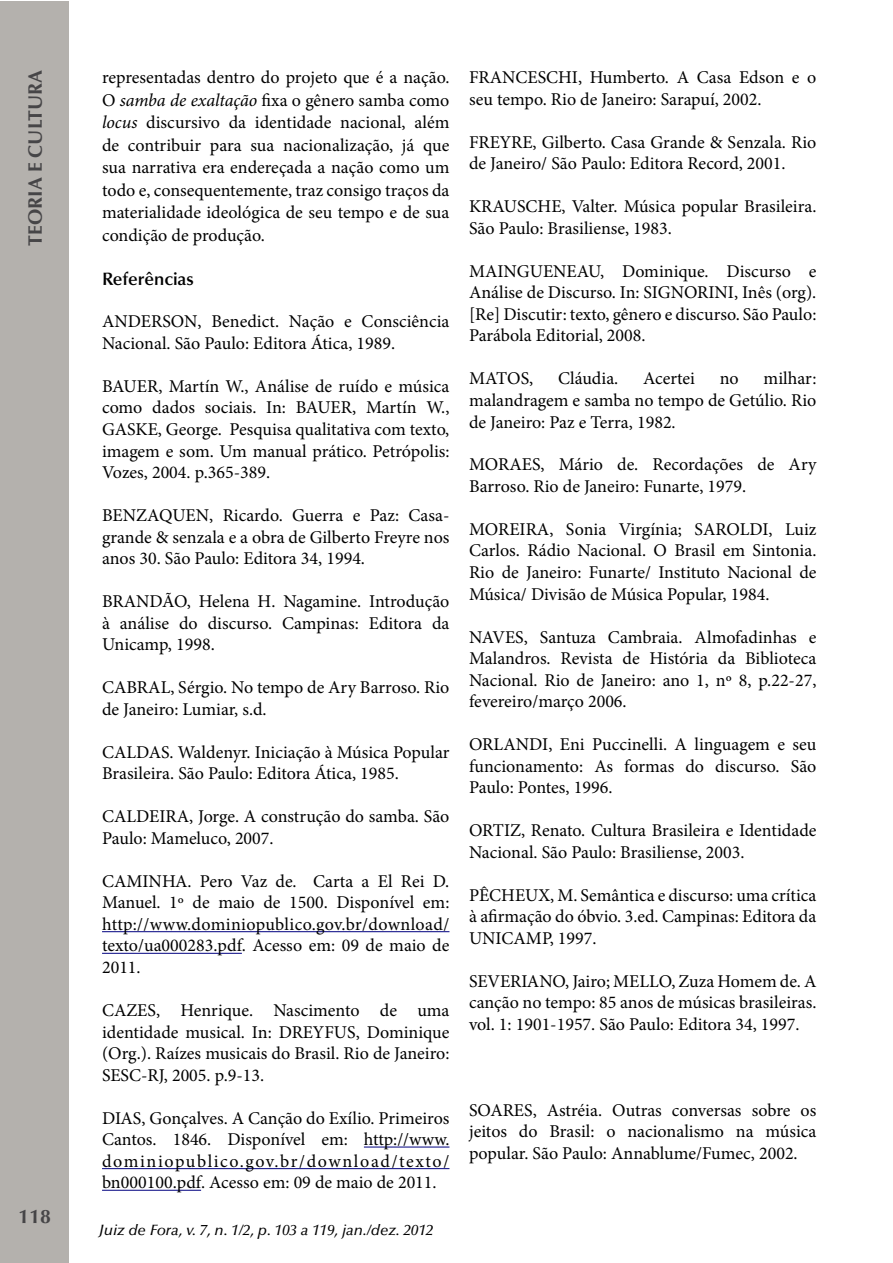
<style>
.page{position:relative;width:893px;height:1263px;background:#fff}
.page>*{position:absolute;margin:0;border:0;box-sizing:border-box;transform-origin:0 0}
.t1{font:700 19.5px "Optima LT Std";color:#464547}
.t2{font:18px/21.6px "Minion Pro";color:#000;text-align:justify}
.t3{font:600 18px "Optima LT Std";color:#000}
.t4{font:italic 500 15px "Optima LT Std";color:#000}
.s1{font-style:italic}
</style>
<div class="page">
<div style="left:1px;top:1px;width:68px;height:1262px;background:#b4b1ad"></div>
<hr style="left:102px;top:931px;width:347px;height:1px;background:#000080">
<hr style="left:102px;top:953px;width:140px;height:1px;background:#000080">
<hr style="left:364px;top:1146px;width:85px;height:1px;background:#000080">
<hr style="left:102px;top:1168px;width:347px;height:1px;background:#000080">
<hr style="left:102px;top:1190px;width:99px;height:1px;background:#000080">
<p class="t1" style="left:24px;top:246px;width:177px;rotate:-90deg">TEORIA E CULTURA</p>
<p class="t1" style="left:19px;top:1205px;width:34px">118</p>
<p class="t2" style="left:102px;top:66px;width:349px;line-height:22.5px">representadas dentro do projeto que é a nação.<br>O <span class="s1">samba de exaltação</span> fixa o gênero samba como <span class="s1">locus</span> discursivo da identidade nacional, além de contribuir para sua nacionalização, já que sua narrativa era endereçada a nação como um todo e, consequentemente, traz consigo traços da materialidade ideológica de seu tempo e de sua condição de produção.</p>
<p class="t3" style="left:102px;top:268px;width:93px">Referências</p>
<p class="t2" style="left:102px;top:311px;width:349px">ANDERSON, Benedict. Nação e Consciência<br>Nacional. São Paulo: Editora Ática, 1989.</p>
<p class="t2" style="left:102px;top:375px;width:349px">BAUER, Martín W., Análise de ruído e música como dados sociais. In: BAUER, Martín W., GASKE, George. Pesquisa qualitativa com texto, imagem e som. Um manual prático. Petrópolis:<br>Vozes, 2004. p.365-389.</p>
<p class="t2" style="left:102px;top:505px;width:349px">BENZAQUEN, Ricardo. Guerra e Paz: Casa&shy;grande &amp; senzala e a obra de Gilberto Freyre nos anos 30. São Paulo: Editora 34, 1994.</p>
<p class="t2" style="left:102px;top:591px;width:349px">BRANDÃO, Helena H. Nagamine. Introdução à análise do discurso. Campinas: Editora da Unicamp, 1998.</p>
<p class="t2" style="left:102px;top:677px;width:349px">CABRAL, Sérgio. No tempo de Ary Barroso. Rio de Janeiro: Lumiar, s.d.</p>
<p class="t2" style="left:102px;top:741px;width:349px">CALDAS. Waldenyr. Iniciação à Música Popular<br>Brasileira. São Paulo: Editora Ática, 1985.</p>
<p class="t2" style="left:102px;top:806px;width:349px">CALDEIRA, Jorge. A construção do samba. São<br>Paulo: Mameluco, 2007.</p>
<p class="t2" style="left:102px;top:870px;width:349px">CAMINHA. Pero Vaz de. Carta a El Rei D.<br>Manuel. 1º de maio de 1500. Disponível em: http://www.dominiopublico.gov.br/download/ texto/ua000283.pdf. Acesso em: 09 de maio de 2011.</p>
<p class="t2" style="left:102px;top:999px;width:349px">CAZES, Henrique. Nascimento de uma identidade musical. In: DREYFUS, Dominique (Org.). Raízes musicais do Brasil. Rio de Janeiro:<br>SESC-RJ, 2005. p.9-13.</p>
<p class="t2" style="left:102px;top:1107px;width:349px">DIAS, Gonçalves. A Canção do Exílio. Primeiros Cantos. 1846. Disponível em: http://www. dominiopublico.gov.br/download/texto/ bn000100.pdf. Acesso em: 09 de maio de 2011.</p>
<p class="t4" style="left:99px;top:1221px;width:336px">Juiz de Fora, v. 7, n. 1/2, p. 103 a 119, jan./dez. 2012</p>
<p class="t2" style="left:469px;top:67px;width:349px">FRANCESCHI, Humberto. A Casa Edson e o seu tempo. Rio de Janeiro: Sarapuí, 2002.</p>
<p class="t2" style="left:469px;top:131px;width:349px">FREYRE, Gilberto. Casa Grande &amp; Senzala. Rio de Janeiro/ São Paulo: Editora Record, 2001.</p>
<p class="t2" style="left:469px;top:196px;width:349px">KRAUSCHE, Valter. Música popular Brasileira.<br>São Paulo: Brasiliense, 1983.</p>
<p class="t2" style="left:469px;top:260px;width:349px">MAINGUENEAU, Dominique. Discurso e Análise de Discurso. In: SIGNORINI, Inês (org). [Re] Discutir: texto, gênero e discurso. São Paulo:<br>Parábola Editorial, 2008.</p>
<p class="t2" style="left:469px;top:368px;width:66px">MATOS,</p>
<p class="t2" style="left:558px;top:368px;width:62px">Cláudia.</p>
<p class="t2" style="left:643px;top:368px;width:53px">Acertei</p>
<p class="t2" style="left:720px;top:368px;width:20px">no</p>
<p class="t2" style="left:469px;top:368px;width:349px;text-indent:295px">milhar: malandragem e samba no tempo de Getúlio. Rio de Janeiro: Paz e Terra, 1982.</p>
<p class="t2" style="left:469px;top:454px;width:349px">MORAES, Mário de. Recordações de Ary<br>Barroso. Rio de Janeiro: Funarte, 1979.</p>
<p class="t2" style="left:469px;top:518px;width:349px">MOREIRA, Sonia Virgínia; SAROLDI, Luiz Carlos. Rádio Nacional. O Brasil em Sintonia.<br>Rio de Janeiro: Funarte/ Instituto Nacional de Música/ Divisão de Música Popular, 1984.</p>
<p class="t2" style="left:469px;top:626px;width:349px">NAVES, Santuza Cambraia. Almofadinhas e Malandros. Revista de História da Biblioteca Nacional. Rio de Janeiro: ano 1, nº 8, p.22-27, fevereiro/março 2006.</p>
<p class="t2" style="left:469px;top:734px;width:349px">ORLANDI, Eni Puccinelli. A linguagem e seu funcionamento: As formas do discurso. São Paulo: Pontes, 1996.</p>
<p class="t2" style="left:469px;top:820px;width:349px">ORTIZ, Renato. Cultura Brasileira e Identidade<br>Nacional. São Paulo: Brasiliense, 2003.</p>
<p class="t2" style="left:469px;top:884px;width:349px">PÊCHEUX, M. Semântica e discurso: uma crítica à afirmação do óbvio. 3.ed. Campinas: Editora da UNICAMP, 1997.</p>
<p class="t2" style="left:469px;top:970px;width:349px">SEVERIANO, Jairo; MELLO, Zuza Homem de. A canção no tempo: 85 anos de músicas brasileiras. vol. 1: 1901-1957. São Paulo: Editora 34, 1997.</p>
<p class="t2" style="left:469px;top:1099px;width:349px">SOARES, Astréia. Outras conversas sobre os jeitos do Brasil: o nacionalismo na música popular. São Paulo: Annablume/Fumec, 2002.</p>
</div>
